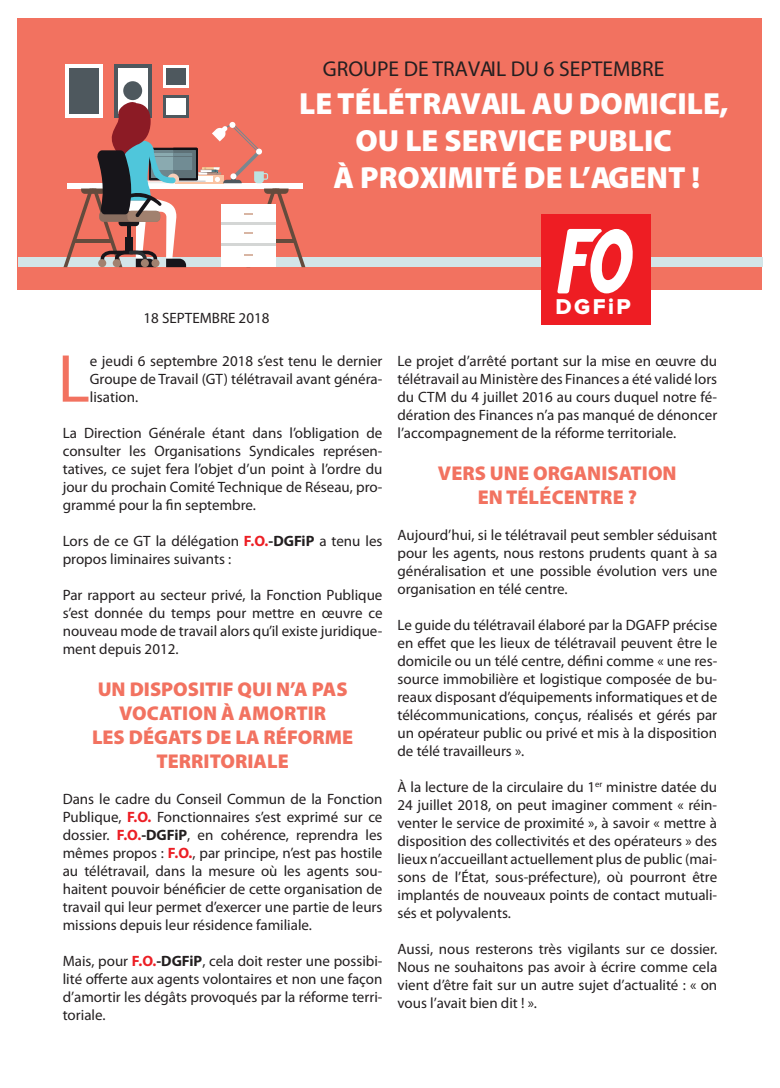
<style>
.page{position:relative;width:780px;height:1088px;background:#fff}
.page>*{position:absolute;margin:0;border:0;box-sizing:border-box;transform-origin:0 0}
.t1{font:68.38px "Myriad Pro";color:#f27260}
.t2{font:900 30.62px/36.9px "Myriad Pro";color:#fff;text-align:center}
.t3{font:22.25px "Proxima Nova Extrabld";letter-spacing:.11em;color:#fff}
.t4{font:21.5px "Myriad Pro";color:#231f20}
.t5{font:900 20px/24px "Myriad Pro";color:#f27260;text-align:center}
.t6{font:15px/18px "Myriad Pro";color:#231f20;text-align:justify}
.s1{font-weight:700;color:#ec1f25}
.s2{font-weight:700}
.s3{font-family:"Archive";font-weight:400}
</style>
<div class="page">
<div style="left:18px;top:18px;width:744px;height:272px;background:#f27260"></div>
<div style="left:18px;top:257px;width:744px;height:10px;background:#d3e5e8"></div>
<div style="left:65px;top:64px;width:38px;height:54px;background:#fff"></div>
<div style="left:70px;top:68px;width:29px;height:46px;background:#4e585e"></div>
<div style="left:163px;top:65px;width:26px;height:23px;background:#fff"></div>
<div style="left:167px;top:68px;width:19px;height:17px;background:#4e585e"></div>
<div style="left:163px;top:95px;width:26px;height:23px;background:#4e585e"></div>
<div style="left:167px;top:98px;width:19px;height:16px;background:#fff"></div>
<div style="left:114px;top:64px;width:38px;height:54px;background:#4e585e"></div>
<div style="left:118px;top:68px;width:29px;height:46px;background:#fff"></div>
<div style="left:123px;top:81px;width:19px;height:19px;background:#4e585e;border-radius:50%"></div>
<svg style="left:63px;top:102px;width:242px;height:165px"></svg>
<div style="left:540px;top:214px;width:110px;height:110px;background:#ee1d23"></div>
<svg style="left:557px;top:229px;width:76px;height:64px"></svg>
<h3 class="t4" style="left:323px;top:56px;width:343px">GROUPE DE TRAVAIL DU 6 SEPTEMBRE</h3>
<h2 class="t2" style="left:299px;top:86px;width:431px">LE TÉLÉTRAVAIL AU DOMICILE,<br>OU LE SERVICE PUBLIC<br>À PROXIMITÉ DE L’AGENT !</h2>
<p class="t6" style="left:144px;top:309px;width:127px">18 SEPTEMBRE 2018</p>
<h3 class="t3" style="left:555px;top:296px;width:77px">DGFiP</h3>
<h1 class="t1" style="left:58px;top:336px;width:34px">L</h1>
<p class="t6" style="left:90px;top:351px;width:294px">e jeudi 6 septembre 2018 s’est tenu le dernier Groupe de Travail (GT) télétravail avant généra&shy;lisation.</p>
<p class="t6" style="left:63px;top:423px;width:321px">La Direction Générale étant dans l’obligation de consulter les Organisations Syndicales représen&shy;tatives, ce sujet fera l’objet d’un point à l’ordre du jour du prochain Comité Technique de Réseau, pro&shy;grammé pour la fin septembre.</p>
<p class="t6" style="left:63px;top:531px;width:321px">Lors de ce GT la délégation <span class="s1">F.O.</span><span class="s2">-DGFiP</span> a tenu les propos liminaires suivants :</p>
<p class="t6" style="left:63px;top:585px;width:321px">Par rapport au secteur privé, la Fonction Publique s’est donnée du temps pour mettre en œuvre ce nouveau mode de travail alors qu’il existe juridique&shy;ment depuis 2012.</p>
<h3 class="t5" style="left:92px;top:677px;width:263px">UN DISPOSITIF QUI N’A PAS<br>VOCATION À AMORTIR<br>LES DÉGATS DE LA RÉFORME<br>TERRITORIALE</h3>
<p class="t6" style="left:63px;top:789px;width:321px">Dans le cadre du Conseil Commun de la Fonction Publique, <span class="s1">F.O.</span> Fonctionnaires s’est exprimé sur ce dossier. <span class="s1">F.O.</span><span class="s2">-DGFiP</span>, en cohérence, reprendra les mêmes propos : <span class="s1">F.O.</span>, par principe, n’est pas hostile au télétravail, dans la mesure où les agents sou&shy;haitent pouvoir bénéficier de cette organisation de travail qui leur permet d’exercer une partie de leurs missions depuis leur résidence familiale.</p>
<p class="t6" style="left:63px;top:951px;width:321px">Mais, pour <span class="s1">F.O.</span><span class="s2">-DGFiP</span>, cela doit rester une possibi&shy;lité offerte aux agents volontaires et non une façon d’amortir les dégâts provoqués par la réforme terri&shy;toriale.</p>
<p class="t6" style="left:397px;top:351px;width:321px">Le projet d’arrêté portant sur la mise en œuvre du télétravail au Ministère des Finances a été validé lors du CTM du 4 juillet 2016 au cours duquel notre fé&shy;dération des Finances n’a pas manqué de dénoncer l’accompagnement de la réforme territoriale.</p>
<h3 class="t5" style="left:438px;top:461px;width:240px">VERS UNE ORGANISATION<br>EN TÉL<span class="s3">É</span>CENTRE ?</h3>
<p class="t6" style="left:397px;top:525px;width:321px">Aujourd’hui, si le télétravail peut sembler séduisant pour les agents, nous restons prudents quant à sa généralisation et une possible évolution vers une organisation en télé centre.</p>
<p class="t6" style="left:397px;top:615px;width:321px">Le guide du télétravail élaboré par la DGAFP précise en effet que les lieux de télétravail peuvent être le domicile ou un télé centre, défini comme « une res&shy;source immobilière et logistique composée de bu&shy;reaux disposant d’équipements informatiques et de télécommunications, conçus, réalisés et gérés par un opérateur public ou privé et mis à la disposition de télé travailleurs ».</p>
<p class="t6" style="left:397px;top:777px;width:321px">À la lecture de la circulaire du 1<sup>er</sup> ministre datée du 24 juillet 2018, on peut imaginer comment « réin&shy;venter le service de proximité », à savoir « mettre à disposition des collectivités et des opérateurs » des lieux n’accueillant actuellement plus de public (mai&shy;sons de l’État, sous-préfecture), où pourront être implantés de nouveaux points de contact mutuali&shy;sés et polyvalents.</p>
<p class="t6" style="left:397px;top:939px;width:321px">Aussi, nous resterons très vigilants sur ce dossier.<br>Nous ne souhaitons pas avoir à écrire comme cela vient d’être fait sur un autre sujet d’actualité : « on vous l’avait bien dit ! ».</p>
</div>
